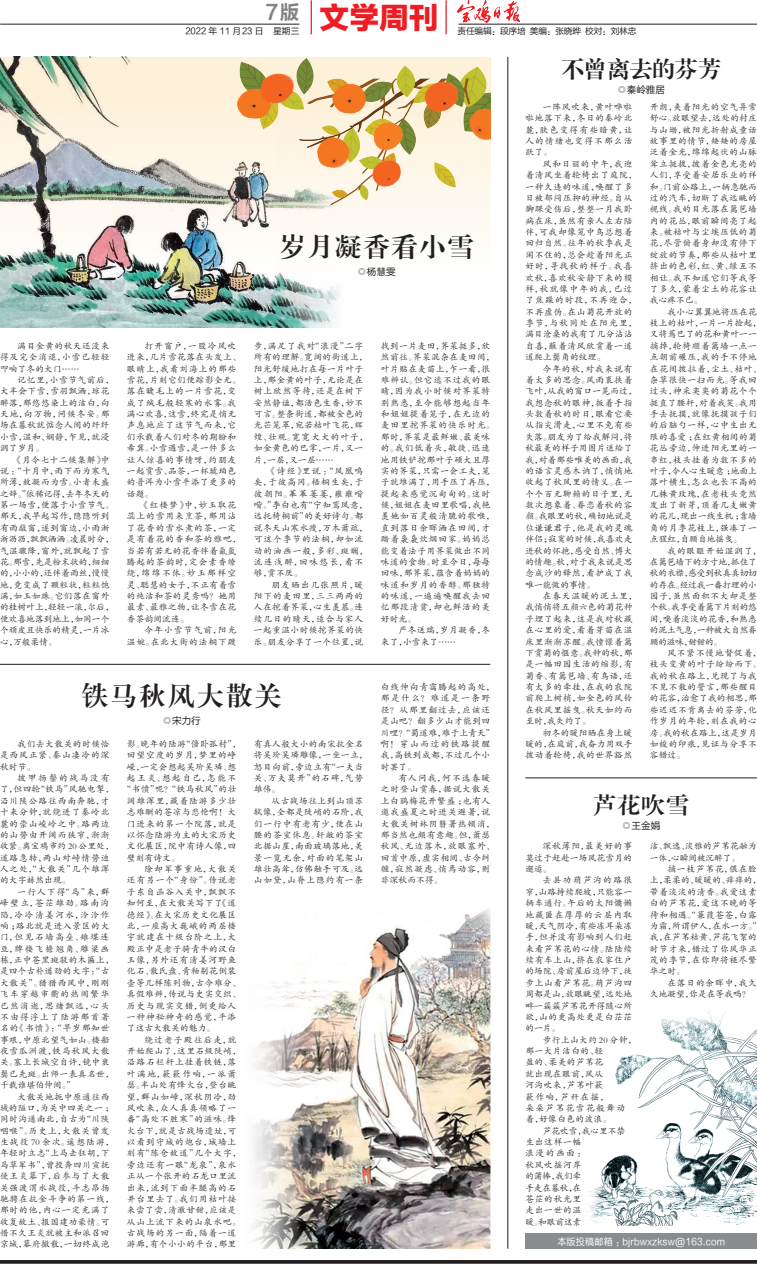
<style>
.page{position:relative;width:757px;height:1265px;background:#fff}
.page>*{position:absolute;margin:0;border:0;box-sizing:border-box;transform-origin:0 0}
.t1{font:29.75px "FZLTTHJW GB1 0";color:#ee1d23}
.t2{font:26.25px "FZXBSK GBK1 0";letter-spacing:.085em;color:#231f20}
.t3{font:22.75px "FZXBSK GBK1 0";color:#231f20}
.t4{font:20.04px "FZLTCHJW GB1 0";color:#808285}
.t5{font:9.62px "FZLTHJW GB1 0";letter-spacing:.02em;color:#fff;scale:.95 1}
.t6{font:9.62px "FZLTHJW GB1 0";color:#231f20}
.t7{font:8.75px/11.4px "FZKTK GBK1 0";letter-spacing:.07em;color:#231f20;text-align:justify}
.t8{font:8.75px/11.4px "FZKTK GBK1 0";letter-spacing:.1em;color:#231f20}
.t9{font:8.75px/11.4px "FZKTK GBK1 0";letter-spacing:.05em;color:#231f20}
.t10{font:8.75px/11.4px "FZKTK GBK1 0";letter-spacing:.09em;color:#231f20}
.t11{font:8.75px/11.4px "FZKTK GBK1 0";letter-spacing:-.02em;color:#231f20}
.t12{font:8.75px "FZKTK GBK1 0";letter-spacing:.045em;color:#231f20}
.t13{font:8.75px/11.4px "FZKTK GBK1 0";letter-spacing:.025em;color:#231f20}
.t14{font:8.75px/11.4px "FZKTK GBK1 0";color:#231f20}
.t15{font:8.75px "FZLTHJW GB1 0";letter-spacing:-.03em;color:#231f20}
.t16{font:8.75px "FZLTHJW GB1 0";color:#231f20}
.t17{font:8.75px "FZKTK GBK1 0";letter-spacing:.165em;color:#231f20}
</style>
<div class="page">
<svg style="left:0;top:1260px;width:756px;height:4px;background:#312e2f"></svg>
<img style="left:588px;top:1011px;width:168px;height:215px">
<img style="left:0;top:57px;width:340px;height:270px">
<img style="left:457px;top:0;width:63px;height:22px">
<hr style="left:310px;top:0;width:2px;height:34px;background:#ee1d23">
<hr style="left:445px;top:0;width:1px;height:34px;background:#ee1d23">
<img style="left:253px;top:908px;width:237px;height:341px">
<div style="left:525px;top:1233px;width:231px;height:16px;background:#8a8c8f"></div>
<img style="left:222px;top:57px;width:268px;height:175px">
<hr style="left:525px;top:778px;width:231px;height:1px;background:#231f20">
<hr style="left:507px;top:57px;width:1px;height:1192px;background:#231f20">
<hr style="left:0;top:664px;width:490px;height:1px;background:#231f20">
<p class="t4" style="left:265px;top:1px;width:35px">7版</p>
<p class="t16" style="left:185px;top:26px;width:115px">2022 年 11 月23 日 星期三</p>
<p class="t1" style="left:319px;top:1px;width:120px">文学周刊</p>
<p class="t15" style="left:457px;top:26px;width:180px">责任编辑：段序培 美编：张晓晔 校对：刘林忠</p>
<p class="t2" style="left:279px;top:232px;width:196px">岁月凝香看小雪</p>
<p class="t6" style="left:357px;top:266px;width:40px">◎杨慧雯</p>
<p class="t7" style="left:0;top:340px;width:111px;text-indent:18px">满目金黄的秋天还没来得及完全消退，小雪已轻轻叩响了冬的大门……</p>
<p class="t9" style="left:0;top:374px;width:115px;text-indent:18px">记忆里，小雪节气前后，大半会下雪，雪羽飘洒，琼花醉落，那悠悠染上的洁白，向天地，向万物，问候冬安。那场在暮秋就惦念人间的纤纤小雪，温和、娴静，乍见，就浸润了岁月。</p>
<p class="t9" style="left:0;top:454px;width:115px;text-indent:13px">《月令七十二候集解》中说：“十月中，雨下而为寒气所薄，故凝而为雪。小者未盛之辞。”依稀记得，去年冬天的第一场雪，便落于小雪节气。那天，我早起写作，隐隐听到有雨敲窗，遂到窗边，小雨淅淅沥沥，飘飘洒洒。凌晨时分，气温骤降，窗外，就飘起了雪花。那雪，先是粉末状的，细细的，小小的，还伴着雨丝，慢慢地，竟变成了颗粒状，粒粒饱满，如玉如珠。它们落在窗外的桂树叶上，轻轻一滚，尔后，便欢喜地落到地上，如同一个个顽皮且快乐的精灵，一片冰心，万般柔情。</p>
<p class="t9" style="left:127px;top:340px;width:115px;text-indent:18px">打开窗户，一股冷风吹进来，几片雪花落在头发上、眼睛上，我看刘海上的那些雪花，片刻它们便踪影全无。落在睫毛上的一片雪花，变成了绒毛般轻寒的水雾。我满心欢喜，这雪，终究是悄无声息地应了这节气而来，它们承载着人们对冬的期盼和希冀。小雪遇雪，是一件多么让人惊喜的事情呀，约朋友一起赏雪、品茶，一杯琥珀色的普洱为小雪平添了更多的话题。</p>
<p class="t8" style="left:127px;top:500px;width:115px;text-indent:13px">《红楼梦》中，妙玉取花蕊上的雪用来烹茶，那用沾了花香的雪水煮的茶，一定是有着花的香和茶的雅吧，当若有若无的花香伴着氤氲腾起的茶韵时，定会素香缭绕，绵绵不休。妙玉那样空灵、聪慧的女子，不正有着雪的纯洁和茶的灵秀吗？她用最素、最雅之物，让冬雪在花香茶韵间流连。</p>
<p class="t8" style="left:127px;top:625px;width:111px;text-align:right">今年小雪节气前，阳光<br>温婉。在北大街的法桐下踱</p>
<p class="t9" style="left:254px;top:340px;width:115px">步，满足了我对“浪漫”二字所有的理解。宽阔的街道上，阳光舒缓地打在每一片叶子上，那金黄的叶子，无论是在树上欣然等待，还是在树下安然静谧，都活色生香，妙不可言。整条街道，都被金色的光芒笼罩，宛若枯叶飞花，辉煌、壮观。宽宽大大的叶子，如金黄色的巴掌，一片，又一片，一层，又一层……</p>
<p class="t8" style="left:254px;top:465px;width:115px;text-indent:13px">《诗经》里说：“凤凰鸣矣，于彼高冈。梧桐生矣，于彼朝阳。菶菶萋萋，雍雍喈喈。”李白也有“宁知鸾凤意，远托椅桐前”的美好诗句。都说冬天山寒水瘦，万木萧疏，可这个季节的法桐，却如流动的油画一般，多彩、斑斓，流连浅醉，回味悠长，看不够，赏不厌。</p>
<p class="t7" style="left:254px;top:579px;width:111px;text-indent:18px">朋友晒出几张照片，暖阳下的麦田里，三三两两的人在挖着荠菜，心生羡慕。连续几日的晴天，适合与家人一起重温小时候挖荠菜的快乐。朋友分享了一个位置，说</p>
<p class="t8" style="left:381px;top:340px;width:115px">找到一片麦田，荠菜挺多，欣然前往。荠菜混杂在麦田间，叶片贴在麦苗上，乍一看，很难辨认。但它逃不过我的眼睛，因为我小时候对荠菜特别熟悉，至今能够想起当年和姐姐提着笼子，在无边的麦田里挖荠菜的快乐时光。那时，荠菜是最鲜嫩、最美味的。我们低着头，敏捷、迅速地用铁铲挖那叶子硕大且厚实的荠菜，只需一会工夫，笼子就堆满了，用手压了再压，提起来感觉沉甸甸的。这时候，姐姐在麦田里歌唱，我艳羡她如百灵般清脆的歌喉，直到落日余晖洒在田间，才踏着袅袅炊烟回家。妈妈总能变着法子用荠菜做出不同味道的食物。时至今日，每每回味，那荠菜，蕴含着妈妈的味道和岁月的香醇。那独特的味道，一遍遍唤醒我去回忆那段清贫，却也鲜活的美好时光。</p>
<p class="t7" style="left:381px;top:625px;width:111px;text-indent:18px">严冬送瑞，岁月凝香，冬来了，小雪来了……</p>
<p class="t2" style="left:82px;top:681px;width:201px">铁马秋风大散关</p>
<p class="t6" style="left:162px;top:715px;width:40px">◎宋力行</p>
<p class="t7" style="left:0;top:738px;width:111px;text-indent:18px">我们去大散关的时候恰是西风正紧、秦山凄冷的深秋时节。</p>
<p class="t8" style="left:0;top:773px;width:115px;text-indent:18px">披甲扬鬃的战马没有了，但四轮“铁马”风驰电掣，沿川陕公路往西南奔驰，才十来分钟，就绕进了秦岭北麓的崇山峻岭之中。路两边的山势由开阔而狭窄，渐渐收紧。离宝鸡市约 20 公里处，道路急转，两山对峙情势迫人之处，“大散关”几个雄浑的大字赫然出现。</p>
<p class="t10" style="left:0;top:886px;width:115px;text-indent:18px">一行人下得“马”来，群峰壁立，苍茫雄劲。路南沟陷，冷冷清姜河水，泠泠作响；路北就是进入景区的大门，但见石墙高垒、雉堞连亘，牌楼飞檐翘角、雕梁画栋，正中苍黑斑驳的木匾上，是四个古朴遒劲的大字：“古大散关”。猎猎西风中，刚刚飞车穿越市衢的热闹繁华已然消逝，思绪飘远，心头不由得浮上了陆游那首著名的《书愤》：“早岁那知世事艰，中原北望气如山。楼船夜雪瓜洲渡，铁马秋风大散关。塞上长城空自许，镜中衰鬓已先斑。出师一表真名世，千载谁堪伯仲间。”</p>
<p class="t9" style="left:0;top:1091px;width:115px;text-indent:18px">大散关地扼中原通往西域的隘口，为关中四关之一；同时沟通南北，自古为“川陕咽喉”。历史上，大散关曾发生战役 70 余次。遥想陆游，年轻时立志“上马击狂胡，下马草军书”，曾投奔四川宣抚使王炎幕下，后参与了大散关强渡渭水战役，斗志昂扬驰骋在抗金斗争的第一线，那时的他，内心一定充满了收复故土、报国建功豪情。可惜不久王炎就被主和派召回京城，幕府撤散，一切终成泡</p>
<p class="t9" style="left:254px;top:738px;width:115px">有真人般大小的南宋抗金名将吴玠吴璘雕像，一坐一立，怒目向前，旁边立有“一夫当关、万夫莫开”的石碑，气势雄伟。</p>
<p class="t7" style="left:254px;top:795px;width:111px;text-indent:18px">从古战场往上到山顶苏轼像，全都是陡峭的石阶，我们一行中有老有少，便在山腰的茶室休息。轩敞的茶室北据山崖，南面玻璃落地，美景一览无余，对面的笔架山雄壮高耸，仿佛触手可及。远山如黛，山脊上隐约有一条</p>
<p class="t12" style="left:127px;top:739px;width:115px">影。晚年的陆游“僵卧孤村”，</p>
<p class="t8" style="left:127px;top:750px;width:111px">回望空度的岁月，梦里的峥</p>
<p class="t9" style="left:127px;top:761px;width:111px">嵘，一定会想起吴玠吴璘、想</p>
<p class="t17" style="left:127px;top:773px;width:111px">起王炎、想起自己，怎能不</p>
<p class="t7" style="left:122px;top:784px;width:115px">“书愤”呢？“铁马秋风”的壮</p>
<p class="t8" style="left:127px;top:795px;width:111px">阔雄浑里，藏着陆游多少壮</p>
<p class="t9" style="left:127px;top:807px;width:111px">志难酬的苍凉与悲怆啊！大</p>
<p class="t8" style="left:127px;top:818px;width:111px">门进来的第一个院落，就是</p>
<p class="t12" style="left:127px;top:830px;width:111px">以怀念陆游为主的大宋历史</p>
<p class="t9" style="left:127px;top:841px;width:111px">文化展区，院中有诗人像，四</p>
<p class="t7" style="left:127px;top:852px;width:54px">壁刻有诗文。</p>
<p class="t8" style="left:127px;top:864px;width:115px;text-indent:18px">除却军事重地，大散关还有另一个“身份”。传说老子东自函谷入关中，飘飘不知何至，在大散关写下了《道德经》。在大宋历史文化展区北，一座高大巍峨的两层楼宇就建在十级台阶之上，大殿正中是老子骑青牛的汉白玉像，另外还有清姜河野鱼化石、散氏盘、青釉剔花倒装壶等几样陈列物，古今难分、真假难辨，传说与史实交织、历史与现实交错，倒更给人一种神秘神奇的感觉，平添了这古大散关的魅力。</p>
<p class="t8" style="left:127px;top:1034px;width:115px;text-indent:18px">绕过老子殿往后走，就开始爬山了，这里石级陡峭，沿路石栏杆上挂着铁链，落叶满地，簌簌作响，一派萧瑟。半山处有烽火台，登台眺望，群山如嶂，深秋阴冷，劲风吹来，众人真真领略了一番“高处不胜寒”的滋味。烽火台下，就是古战场遗址，可以看到守城的炮台，城墙上刻有“陈仓故道”几个大字，旁边还有一眼“龙泉”，泉水正从一个张开的石龙口里流出来，流到下面半腿高的石井台里去了。我们用枯叶接来尝了尝，清澈甘甜，应该是从山上流下来的山泉水吧。古战场的另一面，隔着一道游廊，有个小小的平台，那里</p>
<p class="t8" style="left:381px;top:682px;width:115px">白线伸向青霭腾起的高处，那是什么？难道是一条野径？从那里翻过去，应该还是山吧？翻多少山才能到四川哩？“蜀道难，难于上青天”啊！穿山而过的铁路提醒我，高铁到成都，不过几个小时罢了。</p>
<p class="t8" style="left:381px;top:773px;width:115px;text-indent:18px">有人问我，何不选春暖之时登山赏春，据说大散关上白鹃梅花开繁盛；也有人邀我盛夏之时进关避暑，说大散关树林阴翳暑热顿消，那当然也颇有意趣。但，萧瑟秋风、无边落木，放眼塞外、回首中原，虚实相间、古今纠缠，寂然凝虑、悄焉动容，则非深秋而不得。</p>
<p class="t3" style="left:561px;top:56px;width:161px">不曾离去的芬芳</p>
<p class="t6" style="left:617px;top:84px;width:50px">◎秦岭雅居</p>
<p class="t7" style="left:525px;top:101px;width:109px;text-indent:18px">一阵风吹来，黄叶哗啦啦地落下来，冬日的秦岭北麓，肤色变得有些暗黄，让人的情绪也变得不那么活跃了。</p>
<p class="t7" style="left:525px;top:158px;width:113px;text-align:left;text-indent:18px">风和日丽的中午，我迎着清风坐着轮椅岀了庭院，一种久违的味道，唤醒了多日被郁闷压抑的神经。自从脚踝受伤后，整整一月我卧病在床，虽然有亲人左右陪伴，可我却像笼中鸟总想着回归自然。往年的秋季我是闲不住的，总会趁着阳光正好时，寻找秋的样子。我喜欢秋，喜欢秋安静下来的模样，秋就像中年的我，已过了焦躁的时段，不再迎合，不再虚伪。在山菊花开放的季节，与秋同处在阳光里，满目沧桑的我有了几分沾沾自喜，蘸着清风欣赏着一道道爬上鬓角的纹理。</p>
<p class="t7" style="left:525px;top:363px;width:113px;text-align:left;text-indent:18px">今年的秋，对我来说有着太多的思念。风雨裹挟着飞叶，从我的窗口一晃而过，我想念秋的眼神，扳着手指头数着秋的时日，眼看它要从指尖滑走，心里不免有些失落。朋友为了给我解闷，将秋最美的样子用图片送给了我，对着那些唯美的画面，我的语言灵感木讷了，悄悄地收起了秋风里的情义。在一个个百无聊赖的日子里，无数次想象着、眷恋着秋的容颜。我眼里的秋，确切地说是位谦谦君子，他是我的灵魂伴侣；寂寞的时候，我喜欢走进秋的怀抱，感受自然、博大的情趣。秋，对于我来说是思念成沙的释然，看护成了我唯一能做的事情。</p>
<p class="t7" style="left:525px;top:591px;width:113px;text-align:left;text-indent:18px">在春天温暖的泥土里，我悄悄将五颜六色的菊花种子埋了起来，这是我对秋藏在心里的爱，看着芽苗在温床里渐渐苏醒。我憧憬着篱下赏菊的惬意。我种的秋，那是一幅田园生活的缩影，有菊香、有篱笆墙、有鸟语，还有太多的牵挂，在我的农院前爬上树梢，如金色的风铃在秋风里摇曳。秋天如约而至时，我失约了。</p>
<p class="t7" style="left:525px;top:727px;width:109px;text-indent:18px">初冬的暖阳晒在身上暖暖的，在庭前，我奋力用双手拨动着轮椅，我的世界豁然</p>
<p class="t7" style="left:649px;top:101px;width:109px">开朗，夹着阳光的空气异常舒心。放眼望去，远处的村庄与山坳，被阳光折射成童话故事里的情节，矮矮的房屋泛着金光，绵绵起伏的山脉耸立挺拔，披着金色光亮的人们，享受着安居乐业的祥和。门前公路上，一辆急驰而过的汽车，切断了我远眺的视线。我的目光落在篱笆墙内的花丛，眼前瞬间亮了起来。被枯叶与尘埃压低的菊花，尽管俯着身却没有停下绽放的节奏，那些从枯叶里挤出的色彩，红、黄、绿互不相让。我不知道它们等我等了多久，蒙着尘土的花容让我心疼不已。</p>
<p class="t7" style="left:649px;top:306px;width:113px;text-align:left;text-indent:18px">我小心翼翼地将压在花枝上的枯叶，一片一片捡起，又将蔫巴了的花和黄叶一一摘掉，轮椅顺着篱墙一点一点朝前碾压，我的手不停地在花间拨拉着，尘土、枯叶、杂草很快一扫而光。等我回过头，神采奕奕的菊花个个挺直了腰杆，对着我笑。我用手去抚摸，就像抚摸孩子们的后脑勺一样，心中生出无限的喜爱；在红黄相间的菊花丛旁边，伸进阳光里的一串红，枝头挂着为数不多的叶子，令人心生暖意；地面上落叶横生，怎么也长不高的几株黄玫瑰，在老枝头竟然发出了新芽，顶着几支嫩黄的花儿，现出一线生机；靠墙角的月季花枝上，强凑了一点猩红，自顾自地摇曳。</p>
<p class="t11" style="left:649px;top:545px;width:113px;text-indent:18px">我的眼眶开始湿润了，在篱笆墙下的方寸地，抓住了秋的衣襟，感受到秋真真切切的存在。经过我一番打理的小园子，虽然面积不大却是整个秋。我享受着篱下片刻的悠闲，嗅着淡淡的花香，和熟悉的泥土气息，一种被大自然眷顾的滋味，甜甜的。</p>
<p class="t7" style="left:649px;top:647px;width:113px;text-align:left;text-indent:18px">风不紧不慢地督促着，枝头变黄的叶子纷纷而下。我的秋在路上，兑现了与我不见不散的誓言，那些醒目的花容，治愈了我的相思，那些迟迟不肯离去的芬芳，化作岁月的年轮，刻在我的心房。我的秋在路上，这是岁月如梭的印痕，见证与分享不容错过。</p>
<p class="t3" style="left:593px;top:792px;width:98px">芦花吹雪</p>
<p class="t6" style="left:621px;top:820px;width:40px">◎王金娟</p>
<p class="t7" style="left:525px;top:841px;width:108px;text-indent:18px">深秋薄阳，最美好的事莫过于赶赴一场风花雪月的邂逅。</p>
<p class="t7" style="left:525px;top:875px;width:108px;text-indent:18px">去县功葫芦沟的路很窄，山路持续爬坡，只能容一辆车通行。午后的太阳慵懒地藏匿在厚厚的云层内取暖，天气阴冷，有些冻耳朵冻手，但并没有影响到人们赶来看芦苇花的心情。陆陆续续有车上山，挤在农家住户的场院、房前屋后边停下，徒步上山看芦苇花。葫芦沟四周都是山，放眼眺望，远处地畔一簇簇芦苇花开得随心所欲，山的更高处更是白茫茫的一片。</p>
<p class="t9" style="left:525px;top:1034px;width:113px;text-indent:18px">步行上山大约 20 分钟，那一大片洁白的、轻<br>盈的、柔美的芦苇花<br>就出现在眼前，风从<br>河沟吹来，芦苇叶簌<br>簌作响，芦秆在摇，<br>朵朵芦苇花雪花般舞动<br>着，好像白色的波浪。</p>
<p class="t7" style="left:525px;top:1125px;width:101px;text-align:left;text-indent:18px">芦花吹雪，我心里不禁生出这样一幅<br>浪漫的画面：<br>秋风吹摇河岸<br>的蒲棒，我们牵<br>手走在暮秋，在<br>苍茫的秋光里<br>走出一世的温<br>暖。和眼前这素</p>
<p class="t13" style="left:649px;top:841px;width:109px">洁、飘逸、淡雅的芦苇花融为一体，心瞬间被沉醉了。</p>
<p class="t7" style="left:649px;top:864px;width:113px;text-align:left;text-indent:18px">摘一枝芦苇花，偎在脸上，柔柔的、暖暖的、痒痒的，带着淡淡的清香。我爱这素白的芦苇花，爱这不晚的等待和相遇。“蒹葭苍苍，白露为霜，所谓伊人，在水一方。”我，在芦苇枯黄、芦花飞絮的时节才来，错过了你风华正茂的季节，在你即将褪尽繁华之时。</p>
<p class="t14" style="left:649px;top:977px;width:108px;text-indent:18px">在落日的余晖中，我久久地凝望，你是在等我吗？</p>
<p class="t5" style="left:557px;top:1236px;width:178px">本版投稿邮箱：bjrbwxzksw@163.com</p>
</div>
